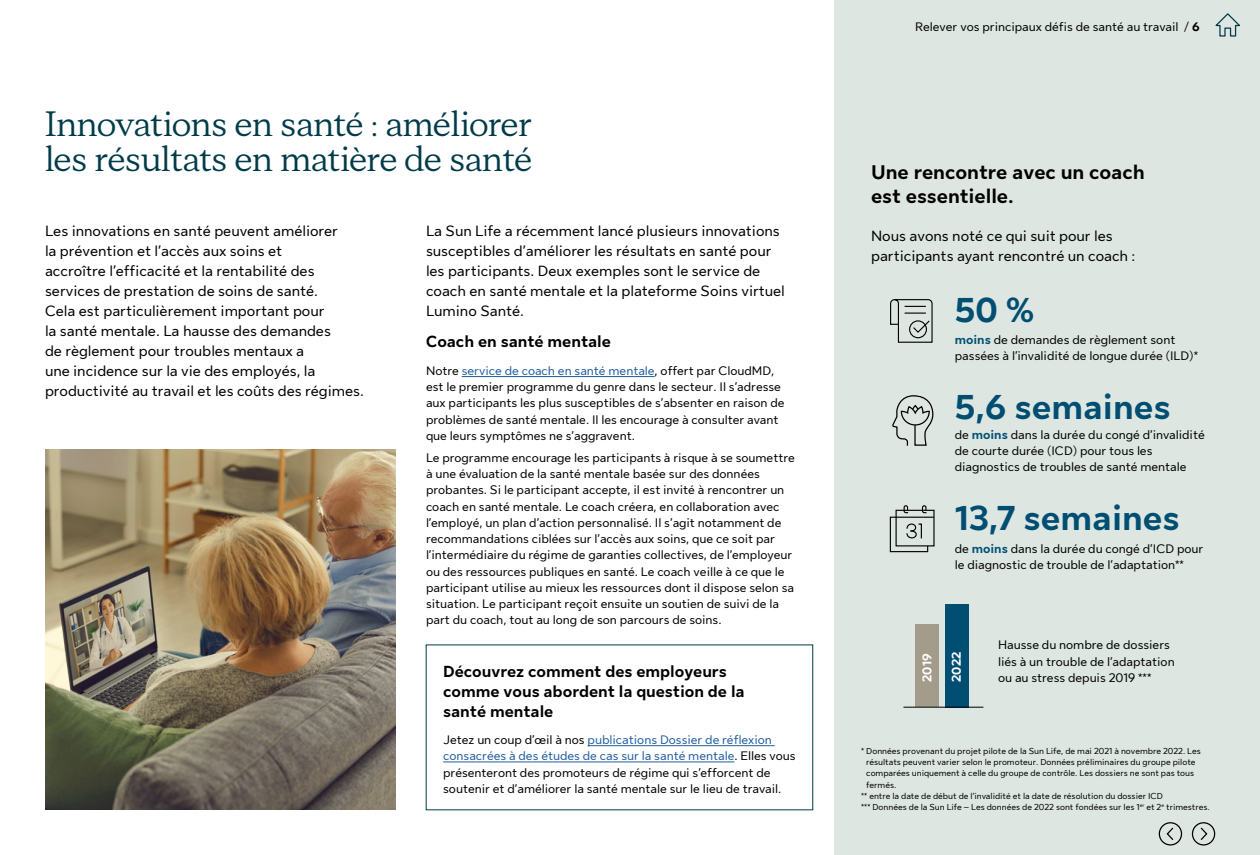
<style>
.page{position:relative;width:1260px;height:855px;background:#fff}
.page>*{position:absolute;margin:0;border:0;box-sizing:border-box;transform-origin:0 0}
.t1{font:35px/35px "Sun Life New Display";color:#003b49}
.t2{font:700 35px "Sun Life New Text";color:#004f73}
.t3{font:700 20px/23.8px "Sun Life New Text";color:#000}
.t4{font:700 16.25px/20px "Sun Life New Text";color:#000}
.t5{font:15px/20px "Sun Life New Text";color:#000}
.t6{font:700 12.75px "Sun Life New Text";color:#fff}
.t7{font:12.5px/16.2px "Sun Life New Text";color:#000}
.t8{font:8.75px "Sun Life New Text";color:#000}
.s1{color:#215e9e}
.s2{font-weight:700}
.s3{font-weight:700;color:#004f73}
</style>
<div class="page">
<div style="left:834px;top:0;width:426px;height:855px;background:#dee6e1"></div>
<svg style="left:1158px;top:822px;width:25px;height:24px"></svg>
<svg style="left:1191px;top:822px;width:25px;height:24px"></svg>
<svg style="left:1215px;top:13px;width:25px;height:24px"></svg>
<hr style="left:588px;top:745px;width:187px;height:1px;background:#215e9e">
<hr style="left:443px;top:762px;width:291px;height:1px;background:#215e9e">
<div style="left:915px;top:625px;width:24px;height:82px;background:#a49c8a"></div>
<div style="left:945px;top:604px;width:24px;height:103px;background:#004f73"></div>
<hr style="left:903px;top:707px;width:80px;height:1px;background:#000">
<hr style="left:462px;top:376px;width:193px;height:1px;background:#215e9e">
<img style="left:45px;top:449px;width:351px;height:361px">
<svg style="left:890px;top:299px;width:43px;height:44px"></svg>
<div style="left:909px;top:320px;width:18px;height:18px;border:1px solid #000;border-radius:50%"></div>
<svg style="left:893px;top:395px;width:41px;height:51px"></svg>
<svg style="left:889px;top:505px;width:46px;height:48px"></svg>
<h1 class="t1" style="left:45px;top:105px;width:489px">Innovations en santé : améliorer les résultats en matière de santé</h1>
<p class="t5" style="left:45px;top:220px;width:320px">Les innovations en santé peuvent améliorer<br>la prévention et l’accès aux soins et<br>accroître l’efficacité et la rentabilité des services de prestation de soins de santé.<br>Cela est particulièrement important pour<br>la santé mentale. La hausse des demandes<br>de règlement pour troubles mentaux a<br>une incidence sur la vie des employés, la productivité au travail et les coûts des régimes.</p>
<p class="t5" style="left:426px;top:220px;width:360px">La Sun Life a récemment lancé plusieurs innovations susceptibles d’améliorer les résultats en santé pour les participants. Deux exemples sont le service de coach en santé mentale et la plateforme Soins virtuel Lumino Santé.</p>
<h3 class="t4" style="left:426px;top:331px;width:186px">Coach en santé mentale</h3>
<p class="t7" style="left:426px;top:362px;width:360px">Notre <span class="s1">service de coach en santé mentale</span>, offert par CloudMD, est le premier programme du genre dans le secteur. Il s’adresse aux participants les plus susceptibles de s’absenter en raison de problèmes de santé mentale. Il les encourage à consulter avant que leurs symptômes ne s’aggravent.</p>
<p class="t7" style="left:426px;top:449px;width:370px">Le programme encourage les participants à risque à se soumettre à une évaluation de la santé mentale basée sur des données probantes. Si le participant accepte, il est invité à rencontrer un coach en santé mentale. Le coach créera, en collaboration avec l’employé, un plan d’action personnalisé. Il s’agit notamment de recommandations ciblées sur l’accès aux soins, que ce soit par l’intermédiaire du régime de garanties collectives, de l’employeur ou des ressources publiques en santé. Le coach veille à ce que le participant utilise au mieux les ressources dont il dispose selon sa situation. Le participant reçoit ensuite un soutien de suivi de la part du coach, tout au long de son parcours de soins.</p>
<h3 class="t4" style="left:443px;top:660px;width:303px">Découvrez comment des employeurs comme vous abordent la question de la santé mentale</h3>
<p class="t7" style="left:443px;top:731px;width:354px">Jetez un coup d’œil à nos <span class="s1">publications Dossier de réflexion consacrées à des études de cas sur la santé mentale</span>. Elles vous présenteront des promoteurs de régime qui s’efforcent de soutenir et d’améliorer la santé mentale sur le lieu de travail.</p>
<p class="t7" style="left:915px;top:17px;width:286px">Relever vos principaux défis de santé au travail / <span class="s2">6</span></p>
<h2 class="t3" style="left:871px;top:159px;width:275px">Une rencontre avec un coach est essentielle.</h2>
<p class="t5" style="left:871px;top:225px;width:266px">Nous avons noté ce qui suit pour les participants ayant rencontré un coach :</p>
<h1 class="t2" style="left:955px;top:286px;width:81px">50 %</h1>
<p class="t7" style="left:955px;top:331px;width:245px"><span class="s3">moins</span> de demandes de règlement sont passées à l’invalidité de longue durée (ILD)*</p>
<h1 class="t2" style="left:955px;top:382px;width:217px">5,6 semaines</h1>
<p class="t7" style="left:955px;top:426px;width:251px">de <span class="s3">moins</span> dans la durée du congé d’invalidité de courte durée (ICD) pour tous les diagnostics de troubles de santé mentale</p>
<h1 class="t2" style="left:955px;top:494px;width:226px">13,7 semaines</h1>
<p class="t7" style="left:955px;top:540px;width:250px">de <span class="s3">moins</span> dans la durée du congé d’ICD pour le diagnostic de trouble de l’adaptation**</p>
<p class="t6" style="left:918px;top:682px;width:30px;rotate:-90deg">2019</p>
<p class="t6" style="left:948px;top:682px;width:32px;rotate:-90deg">2022</p>
<p class="t7" style="left:998px;top:636px;width:178px">Hausse du nombre de dossiers liés à un trouble de l’adaptation ou au stress depuis 2019 ***</p>
<p class="t8" style="left:861px;top:745px;width:341px">* Données provenant du projet pilote de la Sun Life, de mai 2021 à novembre 2022. Les</p>
<p class="t8" style="left:866px;top:756px;width:331px">résultats peuvent varier selon le promoteur. Données préliminaires du groupe pilote</p>
<p class="t8" style="left:866px;top:767px;width:329px">comparées uniquement à celle du groupe de contrôle. Les dossiers ne sont pas tous</p>
<p class="t8" style="left:866px;top:778px;width:32px">fermés.</p>
<p class="t8" style="left:861px;top:790px;width:303px">** entre la date de début de l’invalidité et la date de résolution du dossier ICD</p>
<p class="t8" style="left:861px;top:801px;width:350px">*** Données de la Sun Life – Les données de 2022 sont fondées sur les 1<sup>er</sup> et 2<sup>e</sup> trimestres.</p>
</div>
